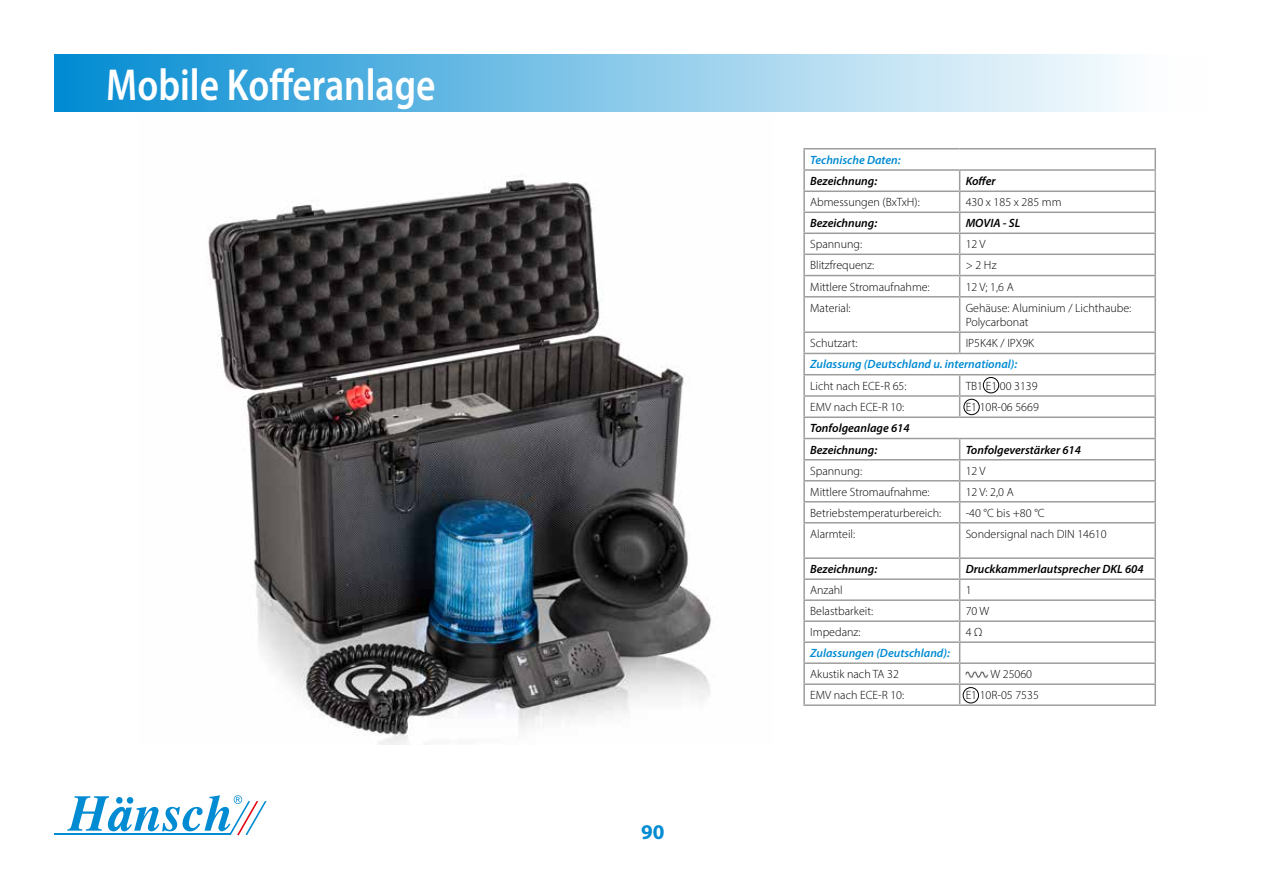
<style>
.page{position:relative;width:1263px;height:893px;background:#fff}
.page>*{position:absolute;margin:0;border:0;box-sizing:border-box;transform-origin:0 0}
.t1{font:600 semi-condensed 45px "Myriad Pro";color:#fff;scale:.9 1}
.t2{font:700 21px "Myriad Pro";color:#008bd2}
.t3{font:300 12px/14.4px "Myriad Pro";color:#000}
.t4{font:italic 600 12px/21.3px "Myriad Pro";color:#000}
.t5{font:italic 600 12px "Myriad Pro";color:#008bd2}
</style>
<div class="page">
<hr style="left:54px;top:834px;width:176px;height:1px;background:#008bd2">
<svg style="left:67px;top:795px;width:200px;height:40px"></svg>
<div style="left:54px;top:54px;width:1155px;height:58px;background:linear-gradient(to right,#078ed3,#fff)"></div>
<img style="left:208px;top:176px;width:503px;height:568px">
<hr style="left:1154px;top:149px;width:2px;height:20px;background:#9d9d9c">
<hr style="left:1154px;top:354px;width:2px;height:20px;background:#9d9d9c">
<hr style="left:1154px;top:171px;width:2px;height:20px;background:#aeaeae">
<hr style="left:1154px;top:375px;width:2px;height:20px;background:#aeaeae">
<hr style="left:803px;top:148px;width:157px;height:1px;background:#9d9d9c">
<hr style="left:803px;top:149px;width:2px;height:20px;background:#9d9d9c">
<hr style="left:960px;top:148px;width:196px;height:1px;background:#9d9d9c">
<hr style="left:960px;top:169px;width:196px;height:2px;background:#9d9d9c">
<hr style="left:960px;top:191px;width:196px;height:1px;background:#9d9d9c">
<hr style="left:1154px;top:192px;width:2px;height:20px;background:#9d9d9c">
<hr style="left:960px;top:212px;width:196px;height:1px;background:#9d9d9c">
<hr style="left:1154px;top:213px;width:2px;height:20px;background:#9d9d9c">
<hr style="left:960px;top:233px;width:196px;height:1px;background:#9d9d9c">
<hr style="left:1154px;top:234px;width:2px;height:20px;background:#9d9d9c">
<hr style="left:960px;top:275px;width:196px;height:1px;background:#9d9d9c">
<hr style="left:803px;top:354px;width:2px;height:20px;background:#9d9d9c">
<hr style="left:960px;top:374px;width:196px;height:1px;background:#9d9d9c">
<hr style="left:960px;top:395px;width:196px;height:2px;background:#9d9d9c">
<svg style="left:1154px;top:397px;width:2px;height:19px"></svg>
<hr style="left:1154px;top:418px;width:2px;height:20px;background:#9d9d9c">
<hr style="left:960px;top:438px;width:196px;height:1px;background:#9d9d9c">
<hr style="left:1154px;top:439px;width:2px;height:20px;background:#9d9d9c">
<hr style="left:960px;top:459px;width:196px;height:1px;background:#9d9d9c">
<hr style="left:1154px;top:460px;width:2px;height:20px;background:#9d9d9c">
<hr style="left:960px;top:480px;width:196px;height:1px;background:#9d9d9c">
<hr style="left:1154px;top:481px;width:2px;height:20px;background:#9d9d9c">
<hr style="left:960px;top:501px;width:196px;height:1px;background:#9d9d9c">
<svg style="left:959px;top:439px;width:1px;height:83px"></svg>
<hr style="left:1154px;top:502px;width:2px;height:20px;background:#9d9d9c">
<hr style="left:960px;top:522px;width:196px;height:1px;background:#9d9d9c">
<hr style="left:959px;top:523px;width:1px;height:34px;background:#9d9d9c">
<hr style="left:1154px;top:523px;width:2px;height:34px;background:#9d9d9c">
<hr style="left:960px;top:557px;width:196px;height:2px;background:#9d9d9c">
<hr style="left:960px;top:578px;width:196px;height:2px;background:#9d9d9c">
<hr style="left:960px;top:599px;width:196px;height:2px;background:#9d9d9c">
<hr style="left:960px;top:620px;width:196px;height:2px;background:#9d9d9c">
<hr style="left:960px;top:641px;width:196px;height:2px;background:#9d9d9c">
<hr style="left:960px;top:662px;width:196px;height:2px;background:#9d9d9c">
<hr style="left:960px;top:683px;width:196px;height:2px;background:#9d9d9c">
<svg style="left:1154px;top:559px;width:2px;height:145px"></svg>
<hr style="left:960px;top:704px;width:196px;height:2px;background:#9d9d9c">
<hr style="left:803px;top:169px;width:157px;height:2px;background:#9d9d9c">
<hr style="left:803px;top:171px;width:2px;height:20px;background:#9d9d9c">
<hr style="left:803px;top:191px;width:157px;height:1px;background:#9d9d9c">
<hr style="left:803px;top:192px;width:2px;height:20px;background:#9d9d9c">
<hr style="left:803px;top:212px;width:157px;height:1px;background:#9d9d9c">
<hr style="left:803px;top:213px;width:2px;height:20px;background:#9d9d9c">
<hr style="left:803px;top:233px;width:157px;height:1px;background:#9d9d9c">
<hr style="left:803px;top:234px;width:2px;height:20px;background:#9d9d9c">
<hr style="left:960px;top:254px;width:196px;height:1px;background:#9d9d9c">
<hr style="left:1154px;top:255px;width:2px;height:20px;background:#9d9d9c">
<hr style="left:1154px;top:276px;width:2px;height:20px;background:#9d9d9c">
<hr style="left:960px;top:296px;width:196px;height:2px;background:#9d9d9c">
<hr style="left:1154px;top:298px;width:2px;height:33px;background:#9d9d9c">
<hr style="left:960px;top:331px;width:196px;height:2px;background:#9d9d9c">
<hr style="left:1154px;top:333px;width:2px;height:20px;background:#9d9d9c">
<hr style="left:803px;top:254px;width:157px;height:1px;background:#9d9d9c">
<hr style="left:803px;top:255px;width:2px;height:20px;background:#9d9d9c">
<hr style="left:803px;top:275px;width:157px;height:1px;background:#9d9d9c">
<hr style="left:803px;top:276px;width:2px;height:20px;background:#9d9d9c">
<svg style="left:959px;top:171px;width:1px;height:125px"></svg>
<hr style="left:803px;top:298px;width:2px;height:33px;background:#9d9d9c">
<hr style="left:959px;top:298px;width:1px;height:33px;background:#9d9d9c">
<hr style="left:803px;top:333px;width:2px;height:20px;background:#9d9d9c">
<svg style="left:959px;top:333px;width:1px;height:20px"></svg>
<hr style="left:803px;top:296px;width:157px;height:2px;background:#9d9d9c">
<hr style="left:803px;top:331px;width:157px;height:2px;background:#9d9d9c">
<hr style="left:803px;top:353px;width:157px;height:1px;background:#9d9d9c">
<hr style="left:960px;top:353px;width:196px;height:1px;background:#9d9d9c">
<hr style="left:803px;top:374px;width:157px;height:1px;background:#9d9d9c">
<hr style="left:803px;top:375px;width:2px;height:20px;background:#9d9d9c">
<hr style="left:803px;top:395px;width:157px;height:2px;background:#9d9d9c">
<svg style="left:803px;top:397px;width:2px;height:19px"></svg>
<svg style="left:959px;top:375px;width:1px;height:41px"></svg>
<hr style="left:803px;top:416px;width:157px;height:2px;background:#9d9d9c">
<hr style="left:803px;top:418px;width:2px;height:20px;background:#9d9d9c">
<hr style="left:960px;top:416px;width:196px;height:2px;background:#9d9d9c">
<hr style="left:803px;top:438px;width:157px;height:1px;background:#9d9d9c">
<hr style="left:803px;top:439px;width:2px;height:20px;background:#9d9d9c">
<hr style="left:803px;top:459px;width:157px;height:1px;background:#9d9d9c">
<hr style="left:803px;top:460px;width:2px;height:20px;background:#9d9d9c">
<hr style="left:803px;top:480px;width:157px;height:1px;background:#9d9d9c">
<hr style="left:803px;top:481px;width:2px;height:20px;background:#9d9d9c">
<hr style="left:803px;top:501px;width:157px;height:1px;background:#9d9d9c">
<hr style="left:803px;top:502px;width:2px;height:20px;background:#9d9d9c">
<hr style="left:803px;top:522px;width:157px;height:1px;background:#9d9d9c">
<hr style="left:803px;top:523px;width:2px;height:34px;background:#9d9d9c">
<hr style="left:803px;top:557px;width:157px;height:2px;background:#9d9d9c">
<hr style="left:803px;top:578px;width:157px;height:2px;background:#9d9d9c">
<hr style="left:803px;top:599px;width:157px;height:2px;background:#9d9d9c">
<hr style="left:803px;top:620px;width:157px;height:2px;background:#9d9d9c">
<hr style="left:803px;top:641px;width:157px;height:2px;background:#9d9d9c">
<hr style="left:803px;top:662px;width:157px;height:2px;background:#9d9d9c">
<hr style="left:803px;top:683px;width:157px;height:2px;background:#9d9d9c">
<svg style="left:803px;top:559px;width:2px;height:145px"></svg>
<svg style="left:959px;top:559px;width:1px;height:145px"></svg>
<hr style="left:803px;top:704px;width:157px;height:2px;background:#9d9d9c">
<img style="left:966px;top:672px;width:22px;height:6px">
<div style="left:983px;top:377px;width:16px;height:16px;border:1px solid #000;border-radius:50%"></div>
<div style="left:964px;top:399px;width:15px;height:16px;border:1px solid #000;border-radius:50%"></div>
<div style="left:963px;top:687px;width:16px;height:16px;border:1px solid #000;border-radius:50%"></div>
<h1 class="t1" style="left:106px;top:56px;width:367px">Mobile Kofferanlage</h1>
<h2 class="t2" style="left:641px;top:818px;width:25px">90</h2>
<p class="t5" style="left:810px;top:152px;width:92px">Technische Daten:</p>
<p class="t4" style="left:810px;top:170px;width:69px">Bezeichnung:</p>
<p class="t4" style="left:966px;top:170px;width:32px">Koffer</p>
<p class="t3" style="left:810px;top:195px;width:111px">Abmessungen (BxTxH):</p>
<p class="t3" style="left:966px;top:195px;width:97px">430 x 185 x 285 mm</p>
<p class="t4" style="left:810px;top:212px;width:69px">Bezeichnung:</p>
<p class="t4" style="left:966px;top:212px;width:56px">MOVIA - SL</p>
<p class="t3" style="left:810px;top:237px;width:53px">Spannung:</p>
<p class="t3" style="left:966px;top:237px;width:22px">12 V</p>
<p class="t3" style="left:810px;top:258px;width:66px">Blitzfrequenz:</p>
<p class="t3" style="left:966px;top:258px;width:32px">&gt; 2 Hz</p>
<p class="t3" style="left:810px;top:279px;width:121px">Mittlere Stromaufnahme:</p>
<p class="t3" style="left:966px;top:279px;width:50px">12 V; 1,6 A</p>
<p class="t3" style="left:810px;top:300px;width:42px">Material:</p>
<p class="t3" style="left:966px;top:300px;width:167px">Gehäuse: Aluminium / Lichthaube:<br>Polycarbonat</p>
<p class="t3" style="left:810px;top:336px;width:49px">Schutzart:</p>
<p class="t3" style="left:966px;top:336px;width:70px">IP5K4K / IPX9K</p>
<p class="t5" style="left:810px;top:357px;width:209px">Zulassung (Deutschland u. international):</p>
<p class="t3" style="left:810px;top:378px;width:98px">Licht nach ECE-R 65:</p>
<p class="t3" style="left:966px;top:378px;width:73px">TB1 E1 00 3139</p>
<p class="t3" style="left:810px;top:400px;width:96px">EMV nach ECE-R 10:</p>
<p class="t3" style="left:966px;top:400px;width:75px">E1 10R-06 5669</p>
<p class="t4" style="left:810px;top:417px;width:101px">Tonfolgeanlage 614<br>Bezeichnung:</p>
<p class="t4" style="left:966px;top:439px;width:117px">Tonfolgeverstärker 614</p>
<p class="t3" style="left:810px;top:463px;width:53px">Spannung:</p>
<p class="t3" style="left:966px;top:463px;width:22px">12 V</p>
<p class="t3" style="left:810px;top:484px;width:121px">Mittlere Stromaufnahme:</p>
<p class="t3" style="left:966px;top:484px;width:50px">12 V: 2,0 A</p>
<p class="t3" style="left:810px;top:505px;width:133px">Betriebstemperaturbereich:</p>
<p class="t3" style="left:966px;top:505px;width:81px">-40 °C bis +80 °C</p>
<p class="t3" style="left:810px;top:526px;width:47px">Alarmteil:</p>
<p class="t3" style="left:966px;top:526px;width:142px">Sondersignal nach DIN 14610</p>
<p class="t4" style="left:810px;top:558px;width:69px">Bezeichnung:</p>
<p class="t4" style="left:966px;top:558px;width:179px">Druckkammerlautsprecher DKL 604</p>
<p class="t3" style="left:810px;top:583px;width:34px">Anzahl</p>
<p class="t3" style="left:966px;top:583px;width:7px">1</p>
<p class="t3" style="left:810px;top:604px;width:65px">Belastbarkeit:</p>
<p class="t3" style="left:966px;top:604px;width:25px">70 W</p>
<p class="t3" style="left:810px;top:625px;width:52px">Impedanz:</p>
<p class="t3" style="left:966px;top:625px;width:18px">4 Ω</p>
<p class="t5" style="left:810px;top:646px;width:141px">Zulassungen (Deutschland):</p>
<p class="t3" style="left:810px;top:667px;width:90px">Akustik nach TA 32</p>
<p class="t3" style="left:990px;top:667px;width:43px">W 25060</p>
<p class="t3" style="left:810px;top:688px;width:96px">EMV nach ECE-R 10:</p>
<p class="t3" style="left:966px;top:688px;width:75px">E1 10R-05 7535</p>
</div>
